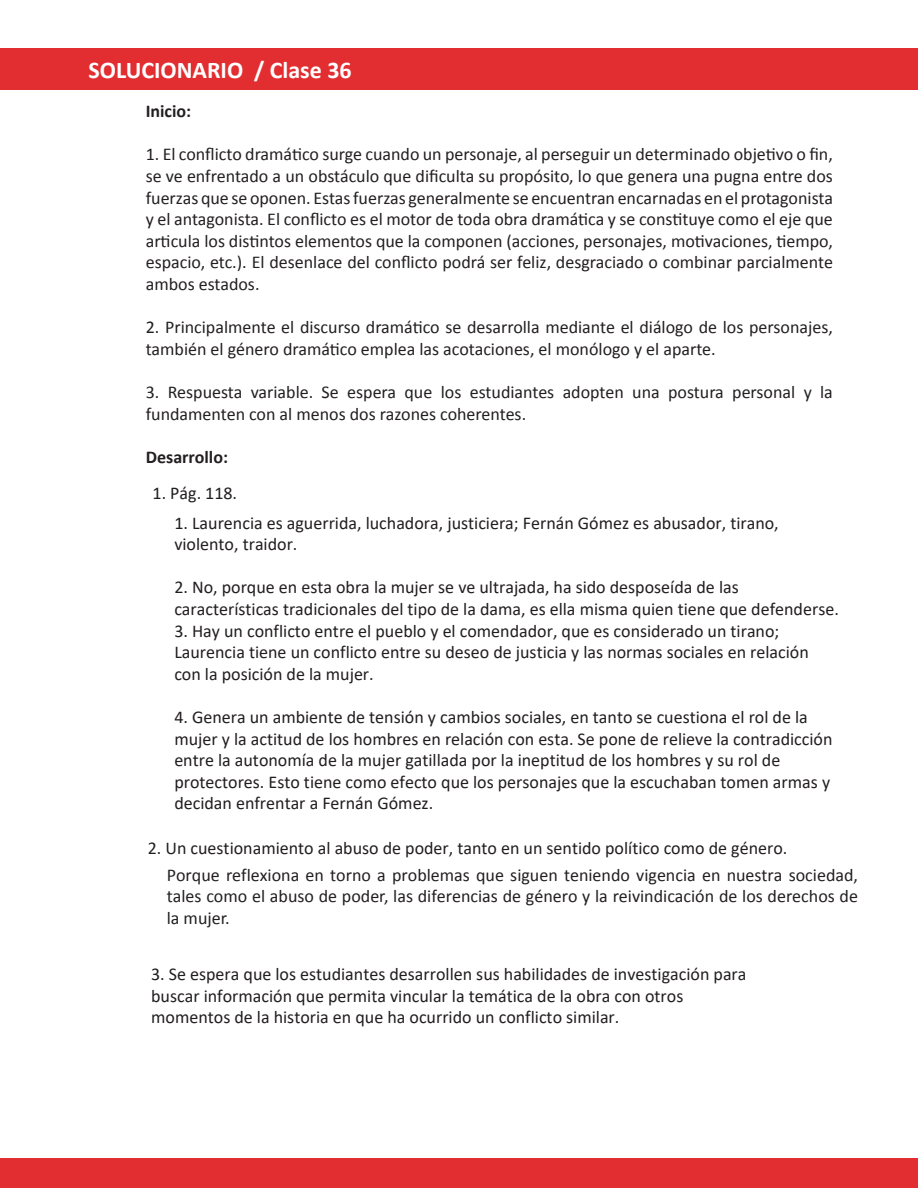
<style>
.page{position:relative;width:918px;height:1188px;background:#fff}
.page>*{position:absolute;margin:0;border:0;box-sizing:border-box;transform-origin:0 0}
.t1{font:700 24px "Calibri";color:#fff}
.t2{font:18px/21.6px "Calibri";color:#221e1f}
.t3{font:18px/21.6px "Calibri";color:#231f20;text-align:justify}
.t4{font:700 18px "Calibri";color:#231f20}
</style>
<div class="page">
<div style="left:0;top:1158px;width:918px;height:30px;background:#e22e31"></div>
<div style="left:0;top:49px;width:918px;height:41px;background:#e22e31"></div>
<p class="t1" style="left:89px;top:53px;width:265px">SOLUCIONARIO / Clase 36</p>
<p class="t4" style="left:146px;top:99px;width:47px">Inicio:</p>
<p class="t3" style="left:146px;top:143px;width:689px">1. El conflicto dramático surge cuando un personaje, al perseguir un determinado objetivo o fin, se ve enfrentado a un obstáculo que dificulta su propósito, lo que genera una pugna entre dos fuerzas que se oponen. Estas fuerzas generalmente se encuentran encarnadas en el protagonista y el antagonista. El conflicto es el motor de toda obra dramática y se constituye como el eje que articula los distintos elementos que la componen (acciones, personajes, motivaciones, tiempo, espacio, etc.). El desenlace del conflicto podrá ser feliz, desgraciado o combinar parcialmente ambos estados.</p>
<p class="t3" style="left:146px;top:316px;width:689px">2. Principalmente el discurso dramático se desarrolla mediante el diálogo de los personajes, también el género dramático emplea las acotaciones, el monólogo y el aparte.</p>
<p class="t3" style="left:146px;top:380px;width:689px">3. Respuesta variable. Se espera que los estudiantes adopten una postura personal y la fundamenten con al menos dos razones coherentes.</p>
<p class="t4" style="left:146px;top:444px;width:84px">Desarrollo:</p>
<p class="t2" style="left:153px;top:482px;width:86px">1. Pág. 118.</p>
<p class="t2" style="left:174px;top:511px;width:606px">1. Laurencia es aguerrida, luchadora, justiciera; Fernán Gómez es abusador, tirano, violento, traidor.</p>
<p class="t2" style="left:174px;top:576px;width:666px">2. No, porque en esta obra la mujer se ve ultrajada, ha sido desposeída de las características tradicionales del tipo de la dama, es ella misma quien tiene que defenderse.</p>
<p class="t2" style="left:174px;top:619px;width:636px">3. Hay un conflicto entre el pueblo y el comendador, que es considerado un tirano;<br>Laurencia tiene un conflicto entre su deseo de justicia y las normas sociales en relación con la posición de la mujer.</p>
<p class="t2" style="left:174px;top:706px;width:660px">4. Genera un ambiente de tensión y cambios sociales, en tanto se cuestiona el rol de la mujer y la actitud de los hombres en relación con esta. Se pone de relieve la contradicción entre la autonomía de la mujer gatillada por la ineptitud de los hombres y su rol de protectores. Esto tiene como efecto que los personajes que la escuchaban tomen armas y decidan enfrentar a Fernán Gómez.</p>
<p class="t2" style="left:148px;top:837px;width:641px">2. Un cuestionamiento al abuso de poder, tanto en un sentido político como de género.</p>
<p class="t3" style="left:167px;top:863px;width:693px">Porque reflexiona en torno a problemas que siguen teniendo vigencia en nuestra sociedad, tales como el abuso de poder, las diferencias de género y la reivindicación de los derechos de la mujer.</p>
<p class="t2" style="left:151px;top:963px;width:597px">3. Se espera que los estudiantes desarrollen sus habilidades de investigación para buscar información que permita vincular la temática de la obra con otros momentos de la historia en que ha ocurrido un conflicto similar.</p>
</div>
